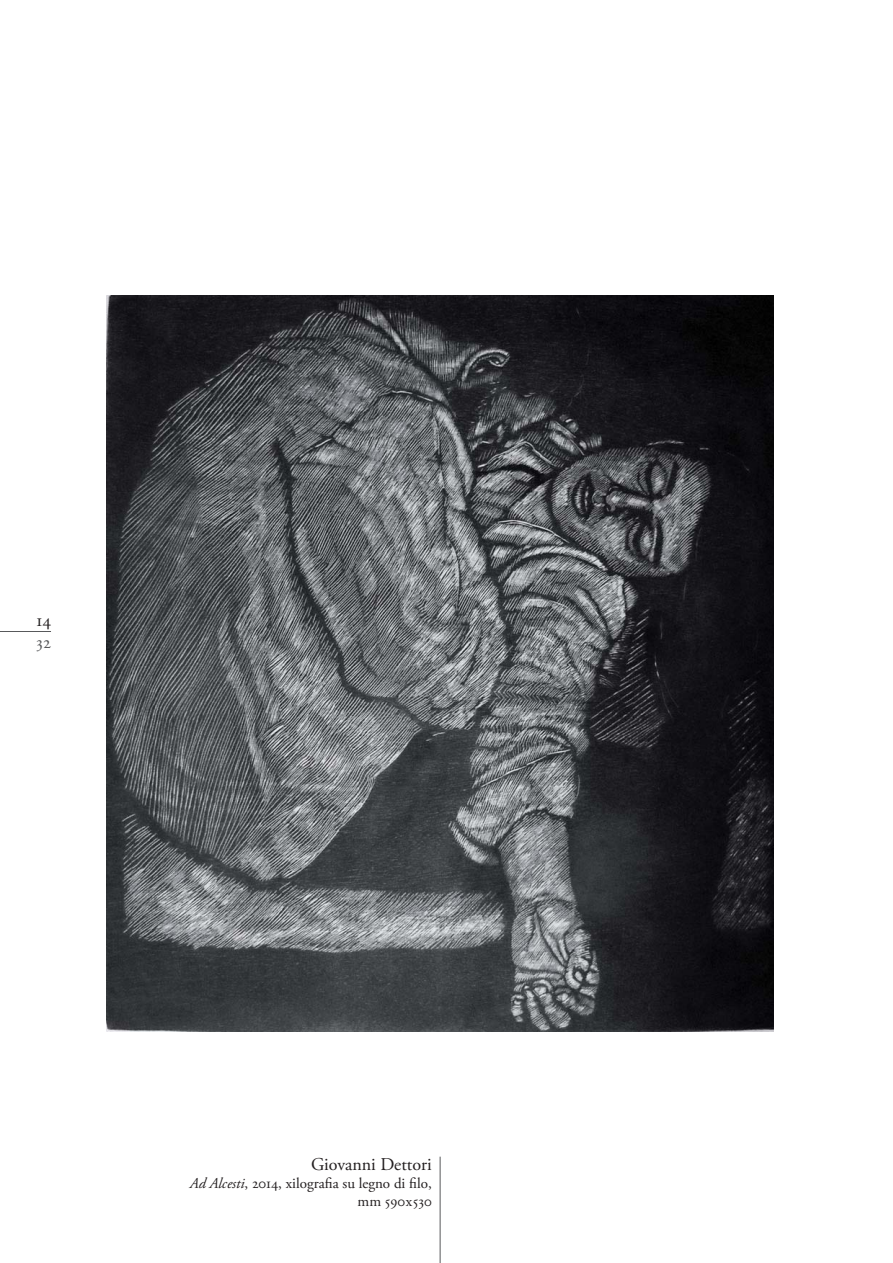
<style>
.page{position:relative;width:893px;height:1263px;background:#fff}
.page>*{position:absolute;margin:0;border:0;box-sizing:border-box;transform-origin:0 0}
.t1{font:18px "Adobe Garamond Pro";letter-spacing:-.005em;color:#231f20}
.t2{font:18px "Adobe Garamond Regular SC";color:#231f20}
.t3{font:18px "Adobe Garamond Regular SC";color:#58595b}
.t4{font:15px/18px "Adobe Garamond Pro";color:#231f20;text-align:right}
.s1{font-style:italic}
</style>
<div class="page">
<hr style="left:0;top:631px;width:51px;height:1px;background:#58595b">
<hr style="left:440px;top:1157px;width:1px;height:106px;background:#58595b">
<img style="left:106px;top:296px;width:667px;height:735px">
<p class="t2" style="left:37px;top:613px;width:16px">14</p>
<p class="t3" style="left:36px;top:635px;width:16px">32</p>
<p class="t1" style="left:311px;top:1156px;width:122px">Giovanni Dettori</p>
<p class="t4" style="left:190px;top:1175px;width:243px"><span class="s1">Ad Alcesti</span>, 2014, xilografia su legno di filo, mm 590 x 530</p>
</div>
